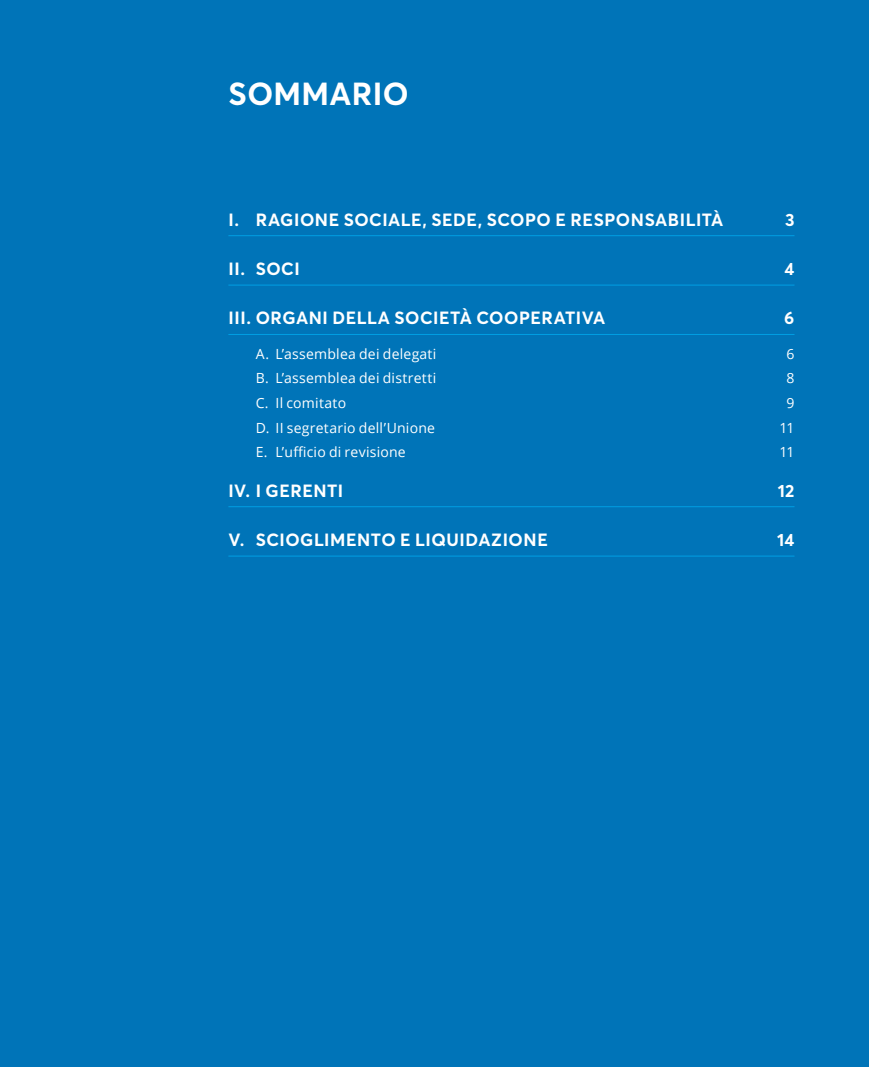
<style>
.page{position:relative;width:869px;height:1067px;background:#fff}
.page>*{position:absolute;margin:0;border:0;box-sizing:border-box;transform-origin:0 0}
.Zwischentitel{font:700 31.5px "Averta";letter-spacing:.01em;color:#fff}
.t1{font:700 17.5px "Averta";letter-spacing:.03em;color:#fff}
.t2{font:14px "Open Sans";letter-spacing:.015em;color:#fff}
</style>
<div class="page">
<div style="left:0;top:0;width:868px;height:1067px;background:#0074b8"></div>
<hr style="left:228px;top:235px;width:566px;height:1px;background:#009fe3">
<hr style="left:228px;top:285px;width:566px;height:1px;background:#009fe3">
<hr style="left:228px;top:334px;width:566px;height:1px;background:#009fe3">
<hr style="left:228px;top:506px;width:566px;height:1px;background:#009fe3">
<hr style="left:228px;top:556px;width:566px;height:1px;background:#009fe3">
<p class="Zwischentitel" style="left:228px;top:72px;width:181px">SOMMARIO</p>
<p class="t1" style="left:228px;top:207px;width:496px">I. RAGIONE SOCIALE, SEDE, SCOPO E RESPONSABILITÀ</p>
<p class="t1" style="left:784px;top:207px;width:11px">3</p>
<p class="t1" style="left:228px;top:256px;width:73px">II. SOCI</p>
<p class="t1" style="left:784px;top:256px;width:12px">4</p>
<p class="t1" style="left:228px;top:306px;width:378px">III. ORGANI DELLA SOCIETÀ COOPERATIVA</p>
<p class="t1" style="left:784px;top:306px;width:12px">6</p>
<p class="t2" style="left:255px;top:344px;width:182px">A. L’assemblea dei delegati</p>
<p class="t2" style="left:786px;top:344px;width:10px">6</p>
<p class="t2" style="left:255px;top:369px;width:182px">B. L’assemblea dei distretti</p>
<p class="t2" style="left:786px;top:369px;width:10px">8</p>
<p class="t2" style="left:255px;top:393px;width:92px">C. Il comitato</p>
<p class="t2" style="left:786px;top:393px;width:10px">9</p>
<p class="t2" style="left:255px;top:418px;width:181px">D. II segretario dell’Unione</p>
<p class="t2" style="left:779px;top:418px;width:17px">11</p>
<p class="t2" style="left:255px;top:442px;width:151px">E. L’ufficio di revisione</p>
<p class="t2" style="left:779px;top:442px;width:17px">11</p>
<p class="t1" style="left:228px;top:478px;width:116px">IV. I GERENTI</p>
<p class="t1" style="left:777px;top:478px;width:18px">12</p>
<p class="t1" style="left:228px;top:527px;width:321px">V. SCIOGLIMENTO E LIQUIDAZIONE</p>
<p class="t1" style="left:776px;top:527px;width:19px">14</p>
</div>
